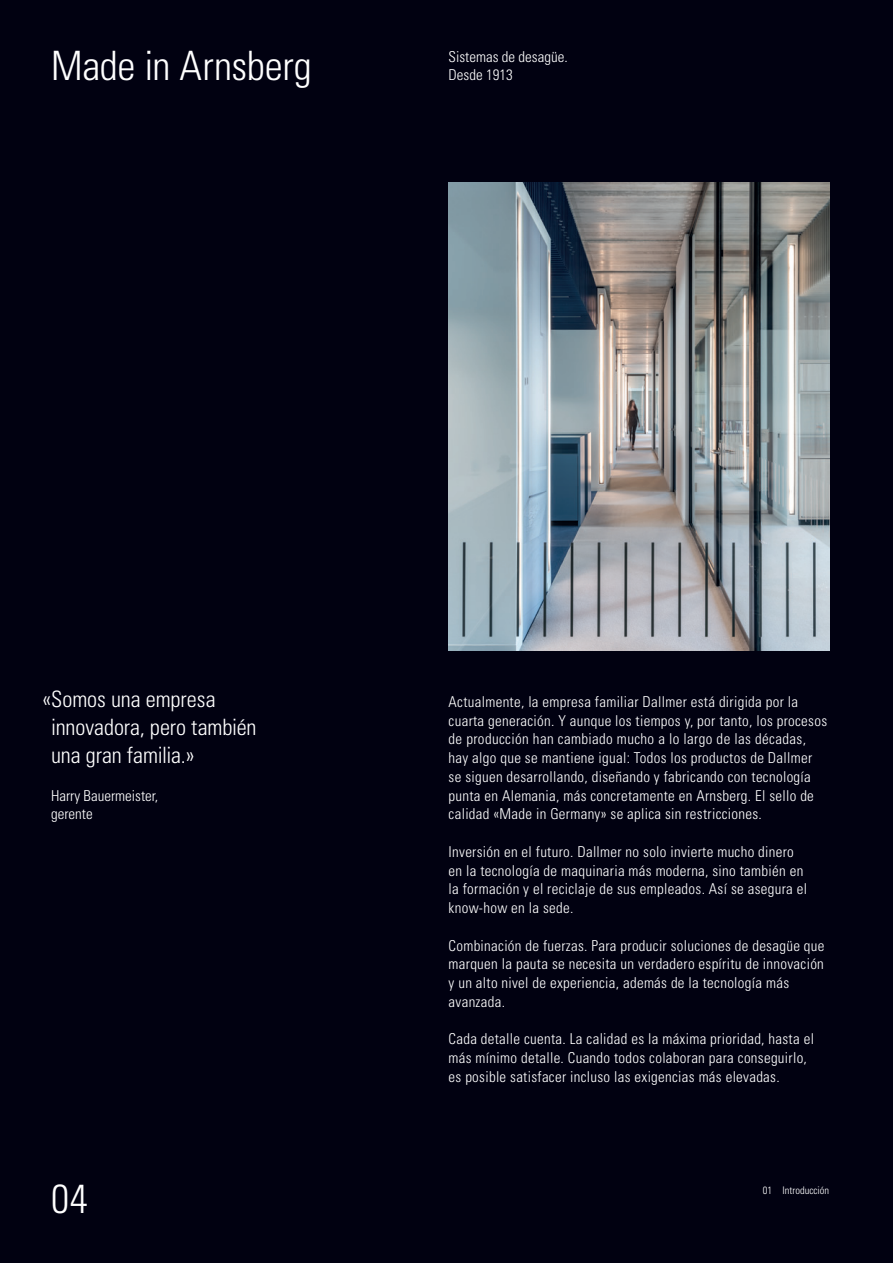
<style>
.page{position:relative;width:893px;height:1263px;background:#010111}
.page>*{position:absolute;margin:0;border:0;box-sizing:border-box;transform-origin:0 0}
.t1{font:300 condensed 40.5px "Univers LT Std";letter-spacing:-.005em;color:#fff}
.t2{font:300 condensed 22.5px/28px "Univers LT Std";letter-spacing:-.005em;color:#fff}
.t3{font:300 condensed 15px/18.8px "Univers LT Std";letter-spacing:.02em;color:#fff}
.t4{font:300 condensed 15px/18px "Univers LT Std";color:#fff}
.t5{font:300 condensed 10.5px "Univers LT Std";color:#fff}
</style>
<div class="page">
<img style="left:449px;top:182px;width:380px;height:469px">
<h1 class="t1" style="left:51px;top:42px;width:262px">Made in Arnsberg</h1>
<p class="t4" style="left:449px;top:48px;width:121px">Sistemas de desagüe.<br>Desde 1913</p>
<h2 class="t2" style="left:51px;top:685px;width:207px;text-indent:-9px">«Somos una empresa innovadora, pero también una gran familia.»</h2>
<p class="t4" style="left:51px;top:786px;width:109px;line-height:18.8px">Harry Bauermeister, gerente</p>
<p class="t3" style="left:449px;top:692px;width:380px">Actualmente, la empresa familiar Dallmer está dirigida por la cuarta generación. Y aunque los tiempos y, por tanto, los procesos de producción han cambiado mucho a lo largo de las décadas, hay algo que se mantiene igual: Todos los productos de Dallmer se siguen desarrollando, diseñando y fabricando con tecnología punta en Alemania, más concretamente en Arnsberg. El sello de calidad «Made in Germany» se aplica sin restricciones.</p>
<p class="t3" style="left:449px;top:842px;width:360px">Inversión en el futuro. Dallmer no solo invierte mucho dinero en la tecnología de maquinaria más moderna, sino también en la formación y el reciclaje de sus empleados. Así se asegura el know-how en la sede.</p>
<p class="t3" style="left:449px;top:936px;width:377px">Combinación de fuerzas. Para producir soluciones de desagüe que marquen la pauta se necesita un verdadero espíritu de innovación y un alto nivel de experiencia, además de la tecnología más avanzada.</p>
<p class="t3" style="left:449px;top:1029px;width:367px">Cada detalle cuenta. La calidad es la máxima prioridad, hasta el más mínimo detalle. Cuando todos colaboran para conseguirlo, es posible satisfacer incluso las exigencias más elevadas.</p>
<h1 class="t1" style="left:51px;top:1174px;width:38px">04</h1>
<p class="t5" style="left:763px;top:1184px;width:68px">01 Introducción</p>
</div>
